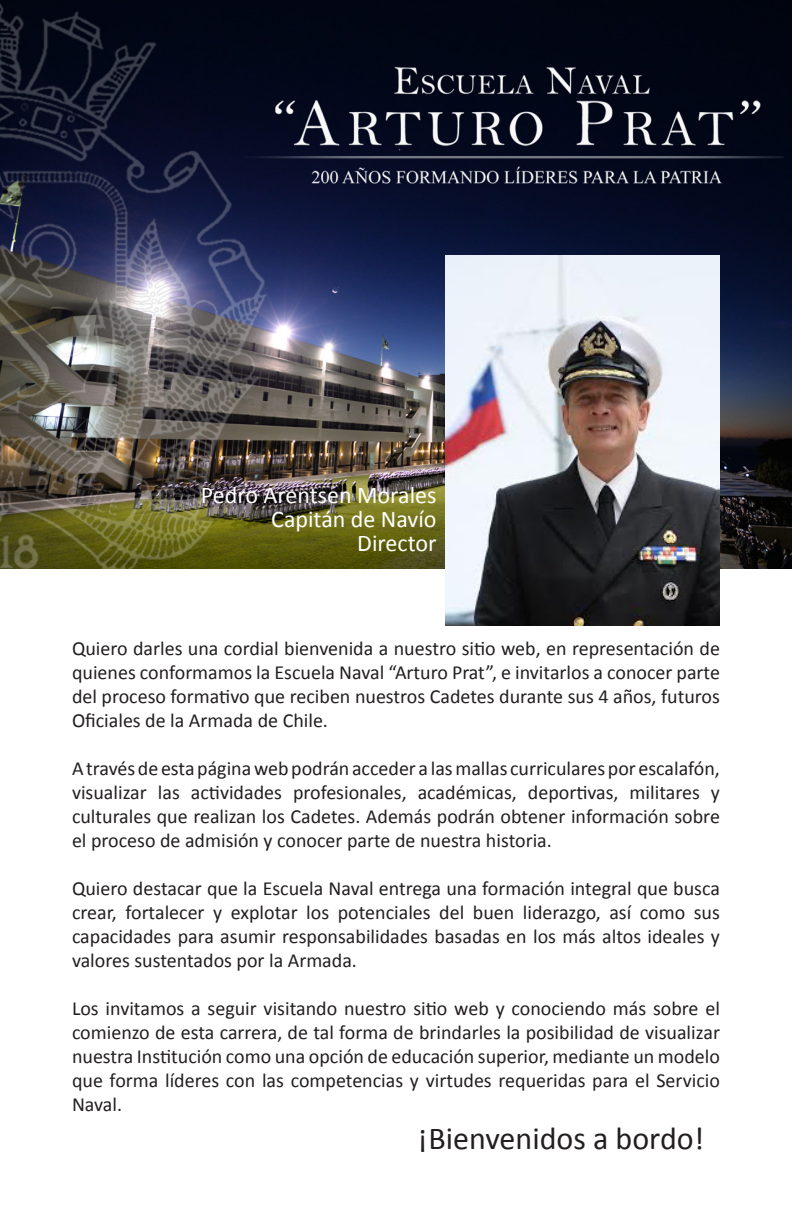
<style>
.page{position:relative;width:792px;height:1224px;background:#fff}
.page>*{position:absolute;margin:0;border:0;box-sizing:border-box;transform-origin:0 0}
.t1{font:32px "Calibri";color:#231f20}
.t2{font:24px "Calibri";color:#fff}
.t3{font:20px/24px "Calibri";color:#231f20;text-align:justify}
</style>
<div class="page">
<img style="left:0;top:0;width:792px;height:568px">
<img style="left:445px;top:255px;width:275px;height:370px">
<p class="t2" style="left:201px;top:480px;width:237px">Pedro Arentsen Morales</p>
<p class="t2" style="left:271px;top:504px;width:167px">Capitán de Navío</p>
<p class="t2" style="left:357px;top:528px;width:81px">Director</p>
<p class="t3" style="left:72px;top:636px;width:650px">Quiero darles una cordial bienvenida a nuestro sitio web, en representación de quienes conformamos la Escuela Naval “Arturo Prat”, e invitarlos a conocer parte del proceso formativo que reciben nuestros Cadetes durante sus 4 años, futuros Oficiales de la Armada de Chile.</p>
<p class="t3" style="left:72px;top:756px;width:649px">A través de esta página web podrán acceder a las mallas curriculares por escalafón, visualizar las actividades profesionales, académicas, deportivas, militares y culturales que realizan los Cadetes. Además podrán obtener información sobre el proceso de admisión y conocer parte de nuestra historia.</p>
<p class="t3" style="left:72px;top:876px;width:649px">Quiero destacar que la Escuela Naval entrega una formación integral que busca crear, fortalecer y explotar los potenciales del buen liderazgo, así como sus capacidades para asumir responsabilidades basadas en los más altos ideales y valores sustentados por la Armada.</p>
<p class="t3" style="left:72px;top:996px;width:649px">Los invitamos a seguir visitando nuestro sitio web y conociendo más sobre el comienzo de esta carrera, de tal forma de brindarles la posibilidad de visualizar nuestra Institución como una opción de educación superior, mediante un modelo que forma líderes con las competencias y virtudes requeridas para el Servicio Naval.</p>
<p class="t1" style="left:418px;top:1118px;width:288px">¡Bienvenidos a bordo!</p>
</div>
